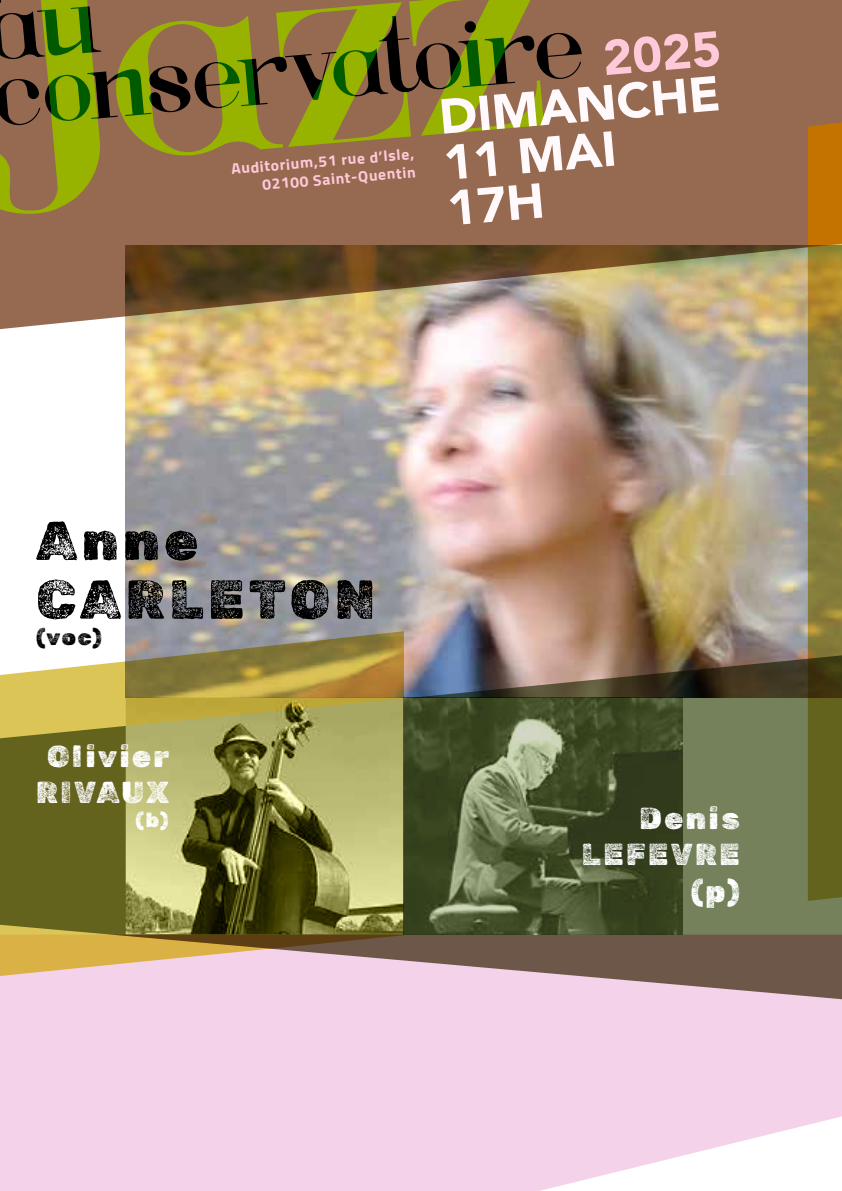
<style>
.page{position:relative;width:842px;height:1191px;background:#fff}
.page>*{position:absolute;margin:0;border:0;box-sizing:border-box;transform-origin:0 0}
.t1{font:54.6px/58.6px "Rubik Dirt";letter-spacing:.08em;color:#000}
.t2{font:900 48.8px/91.8px "Avenir";color:#fff9fc}
.t3{font:900 48.8px "Avenir";color:#fecada}
.t4{font:30.4px/36.4px "Rubik Dirt";letter-spacing:.08em;color:#fff;text-align:center}
.t5{font:22.2px "Rubik Dirt";color:#000}
.t6{font:20.2px "Rubik Dirt";color:#fff}
.t7{font:700 15.2px/18.4px "Titillium Web";color:#fecada;text-align:right}
</style>
<div class="page">
<div style="left:682px;top:697px;width:160px;height:237px;background:#74815a"></div>
<div style="left:808px;top:697px;width:34px;height:204px;background:#64631e"></div>
<svg style="left:0;top:661px;width:126px;height:273px;background:#857f32"></svg>
<div style="left:0;top:0;width:842px;height:330px;background:#966951"></div>
<svg style="left:0;top:0;width:582px;height:216px;background:#877237"></svg>
<img style="left:126px;top:697px;width:556px;height:237px">
<svg style="left:0;top:934px;width:842px;height:257px;background:#e4c5d2"></svg>
<img style="left:125px;top:245px;width:717px;height:452px">
<p class="t7" style="left:230px;top:159px;width:185px;rotate:-5deg">Auditorium,51 rue d’Isle,<br>02100 Saint-Quentin</p>
<h2 class="t3" style="left:599px;top:17px;width:120px;rotate:-5deg">2025</h2>
<h2 class="t2" style="left:435px;top:70px;width:283px;rotate:-5deg">DIMANCHE<br>17H</h2>
<h2 class="t2" style="left:440px;top:116px;width:175px;rotate:-5deg">11 MAI</h2>
<h1 class="t1" style="left:36px;top:513px;width:340px">Anne<br>CARLETON</h1>
<h3 class="t5" style="left:36px;top:624px;width:67px">(voc)</h3>
<h3 class="t4" style="left:36px;top:738px;width:135px">Olivier<br>RIVAUX</h3>
<h3 class="t6" style="left:136px;top:808px;width:35px">(b)</h3>
<h3 class="t4" style="left:582px;top:801px;width:159px;text-align:right">Denis<br>LEFEVRE (p)</h3>
</div>
